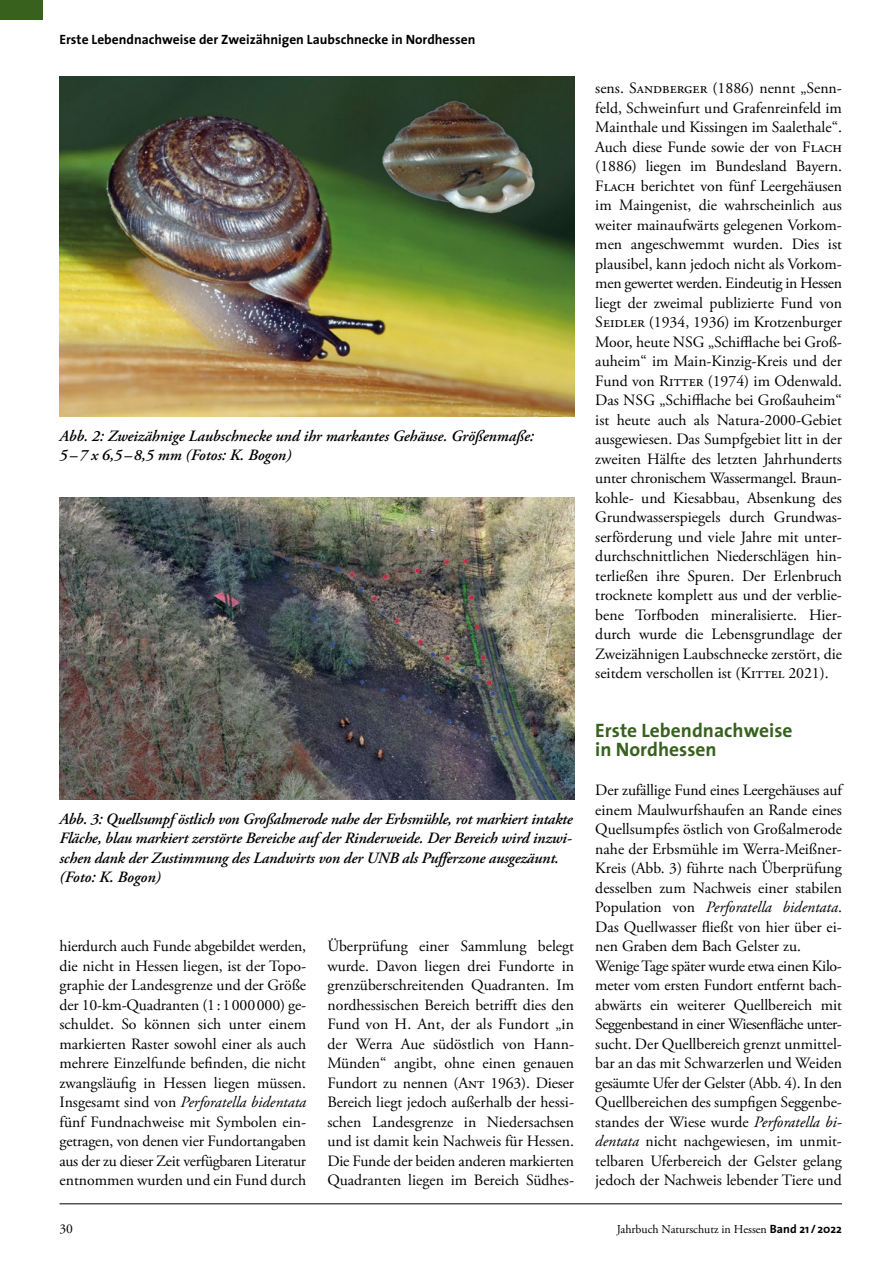
<style>
.page{position:relative;width:893px;height:1263px;background:#fff}
.page>*{position:absolute;margin:0;border:0;box-sizing:border-box;transform-origin:0 0}
.t1{font:700 19.5px/19.5px "The Sans";color:#38611e}
.t2{font:15.75px/19.5px "Adobe Garamond Pro";letter-spacing:-.015em;color:#000;text-align:justify}
.t3{font:italic 600 15.75px/19.5px "Adobe Garamond Pro";letter-spacing:-.01em;color:#000}
.t4{font:700 13.5px "The Sans";color:#000}
.t5{font:13.5px "Adobe Garamond Pro";color:#000}
.t6{font:12px "Adobe Garamond Pro";color:#000}
.s1{font-style:italic}
.s2{font-family:"The Sans";font-weight:700}
</style>
<div class="page">
<hr style="left:60px;top:1203px;width:782px;height:1px;background:#000">
<div style="left:0;top:0;width:43px;height:20px;background:#38611e"></div>
<img style="left:60px;top:77px;width:514px;height:340px">
<img style="left:60px;top:497px;width:514px;height:302px">
<p class="t4" style="left:60px;top:28px;width:417px">Erste Lebendnachweise der Zweizähnigen Laubschnecke in Nordhessen</p>
<p class="t3" style="left:60px;top:426px;width:476px">Abb. 2: Zweizähnige Laubschnecke und ihr markantes Gehäuse. Größenmaße:<br>5–7 x 6,5–8,5 mm (Fotos: K. Bogon)</p>
<p class="t3" style="left:60px;top:809px;width:515px">Abb. 3: Quellsumpf östlich von Großalmerode nahe der Erbsmühle, rot markiert intakte Fläche, blau markiert zerstörte Bereiche auf der Rinderweide. Der Bereich wird inzwi&shy;schen dank der Zustimmung des Landwirts von der UNB als Pufferzone ausgezäunt. (Foto: K. Bogon)</p>
<p class="t2" style="left:60px;top:937px;width:248px">hierdurch auch Funde abgebildet werden, die nicht in Hessen liegen, ist der Topo&shy;graphie der Landesgrenze und der Größe der 10-km-Quadranten (1:1000000) ge&shy;schuldet. So können sich unter einem markierten Raster sowohl einer als auch mehrere Einzelfunde befinden, die nicht zwangsläufig in Hessen liegen müssen.<br>Insgesamt sind von <span class="s1">Perforatella bidentata </span>fünf Fundnachweise mit Symbolen ein&shy;getragen, von denen vier Fundortangaben aus der zu dieser Zeit verfügbaren Literatur entnommen wurden und ein Fund durch</p>
<p class="t2" style="left:327px;top:937px;width:248px">Überprüfung einer Sammlung belegt wurde. Davon liegen drei Fundorte in grenzüberschreitenden Quadranten. Im nordhessischen Bereich betrifft dies den Fund von H. Ant, der als Fundort „in der Werra Aue südöstlich von Hann-Münden“ angibt, ohne einen genauen Fundort zu nennen (Ant 1963). Dieser Bereich liegt jedoch außerhalb der hessi&shy;schen Landesgrenze in Niedersachsen und ist damit kein Nachweis für Hessen.<br>Die Funde der beiden anderen markierten Quadranten liegen im Bereich Südhes-</p>
<p class="t2" style="left:595px;top:79px;width:248px">sens. Sandberger (1886) nennt „Senn&shy;feld, Schweinfurt und Grafenreinfeld im Mainthale und Kissingen im Saalethale“.<br>Auch diese Funde sowie der von Flach (1886) liegen im Bundesland Bayern.<br>Flach berichtet von fünf Leergehäusen im Maingenist, die wahrscheinlich aus weiter mainaufwärts gelegenen Vorkom&shy;men angeschwemmt wurden. Dies ist plausibel, kann jedoch nicht als Vorkom&shy;men gewertet werden. Eindeutig in Hessen liegt der zweimal publizierte Fund von Seidler (1934, 1936) im Krotzenburger Moor, heute NSG „Schifflache bei Groß&shy;auheim“ im Main-Kinzig-Kreis und der Fund von Ritter (1974) im Odenwald.<br>Das NSG „Schifflache bei Großauheim“ ist heute auch als Natura-2000-Gebiet ausgewiesen. Das Sumpfgebiet litt in der zweiten Hälfte des letzten Jahrhunderts unter chronischem Wassermangel. Braun&shy;kohle- und Kiesabbau, Absenkung des Grundwasserspiegels durch Grundwas&shy;serförderung und viele Jahre mit unter&shy;durchschnittlichen Niederschlägen hin&shy;terließen ihre Spuren. Der Erlenbruch trocknete komplett aus und der verblie&shy;bene Torfboden mineralisierte. Hier&shy;durch wurde die Lebensgrundlage der Zweizähnigen Laubschnecke zerstört, die seitdem verschollen ist (Kittel 2021).</p>
<p class="t1" style="left:595px;top:720px;width:199px">Erste Lebendnachweise in Nordhessen</p>
<p class="t2" style="left:595px;top:781px;width:250px;text-align:left">Der zufällige Fund eines Leergehäuses auf einem Maulwurfshaufen an Rande eines Quellsumpfes östlich von Großalmerode nahe der Erbsmühle im Werra-Meißner-Kreis (Abb. 3) führte nach Überprüfung desselben zum Nachweis einer stabilen Population von <span class="s1">Perforatella bidentata</span>.<br>Das Quellwasser fließt von hier über ei&shy;nen Graben dem Bach Gelster zu.<br>Wenige Tage später wurde etwa einen Kilo&shy;meter vom ersten Fundort entfernt bach&shy;abwärts ein weiterer Quellbereich mit Seggenbestand in einer Wiesenfläche unter&shy;sucht. Der Quellbereich grenzt unmittel&shy;bar an das mit Schwarzerlen und Weiden gesäumte Ufer der Gelster (Abb. 4). In den Quellbereichen des sumpfigen Seggenbe&shy;standes der Wiese wurde <span class="s1">Perforatella bi&shy;dentata</span> nicht nachgewiesen, im unmit&shy;telbaren Uferbereich der Gelster gelang jedoch der Nachweis lebender Tiere und</p>
<p class="t5" style="left:60px;top:1221px;width:15px">30</p>
<p class="t6" style="left:617px;top:1222px;width:227px">Jahrbuch Naturschutz in Hessen <span class="s2">Band 21 / 2022</span></p>
</div>
